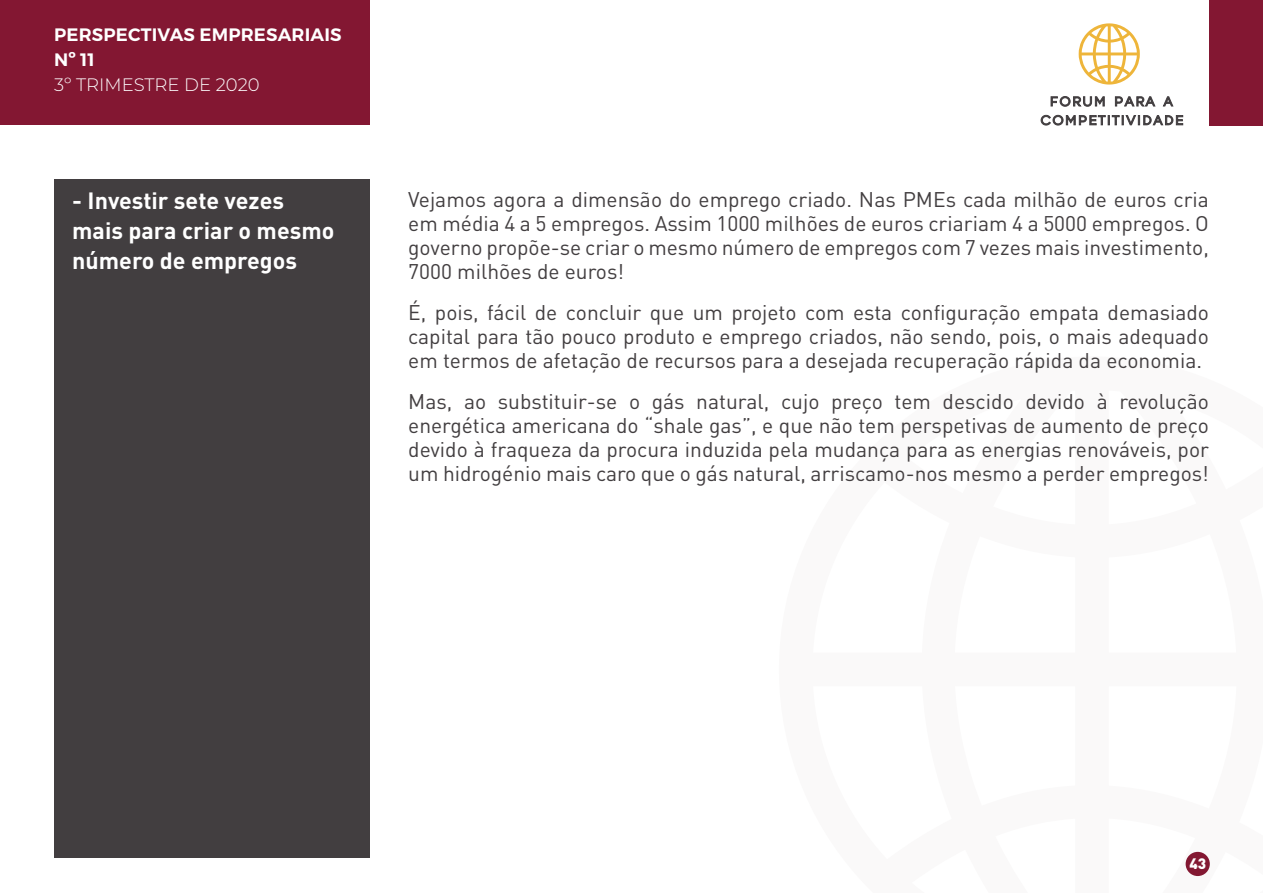
<style>
.page{position:relative;width:1263px;height:893px;background:#fff}
.page>*{position:absolute;margin:0;border:0;box-sizing:border-box;transform-origin:0 0}
.t1{font:700 23.25px/30px "DIN Pro";color:#fff}
.t2{font:21px/24px "DIN Pro";color:#423e40;text-align:justify}
.t3{font:600 18px/25.2px "Montserrat";letter-spacing:.01em;color:#fff}
.t4{font:300 18px "Montserrat";color:#fff}
.t5{font:900 15px "DIN Pro";color:#fff}
</style>
<div class="page">
<div style="left:54px;top:179px;width:316px;height:678px;background:#423e40"></div>
<div style="left:0;top:0;width:370px;height:125px;background:#831732"></div>
<div style="left:1210px;top:0;width:53px;height:125px;background:#831732"></div>
<svg style="left:1079px;top:23px;width:61px;height:62px"></svg>
<svg style="left:1050px;top:96px;width:55px;height:11px"></svg>
<svg style="left:1115px;top:96px;width:41px;height:11px"></svg>
<svg style="left:1162px;top:96px;width:12px;height:11px"></svg>
<svg style="left:1040px;top:114px;width:143px;height:12px"></svg>
<div style="left:1185px;top:852px;width:25px;height:24px;background:#831832;border-radius:50%"></div>
<p class="t3" style="left:54px;top:22px;width:289px">PERSPECTIVAS EMPRESARIAIS<br>Nº 11</p>
<p class="t4" style="left:54px;top:73px;width:207px">3º TRIMESTRE DE 2020</p>
<p class="t1" style="left:72px;top:184px;width:264px">- Investir sete vezes mais para criar o mesmo número de empregos</p>
<p class="t2" style="left:408px;top:186px;width:802px">Vejamos agora a dimensão do emprego criado. Nas PMEs cada milhão de euros cria em média 4 a 5 empregos. Assim 1000 milhões de euros criariam 4 a 5000 empregos. O governo propõe-se criar o mesmo número de empregos com 7 vezes mais investimento, 7000 milhões de euros!</p>
<p class="t2" style="left:408px;top:299px;width:802px">É, pois, fácil de concluir que um projeto com esta configuração empata demasiado capital para tão pouco produto e emprego criados, não sendo, pois, o mais adequado em termos de afetação de recursos para a desejada recuperação rápida da economia.</p>
<p class="t2" style="left:408px;top:389px;width:802px">Mas, ao substituir-se o gás natural, cujo preço tem descido devido à revolução energética americana do “shale gas”, e que não tem perspetivas de aumento de preço devido à fraqueza da procura induzida pela mudança para as energias renováveis, por um hidrogénio mais caro que o gás natural, arriscamo-nos mesmo a perder empregos!</p>
<p class="t5" style="left:1189px;top:853px;width:18px">43</p>
</div>
